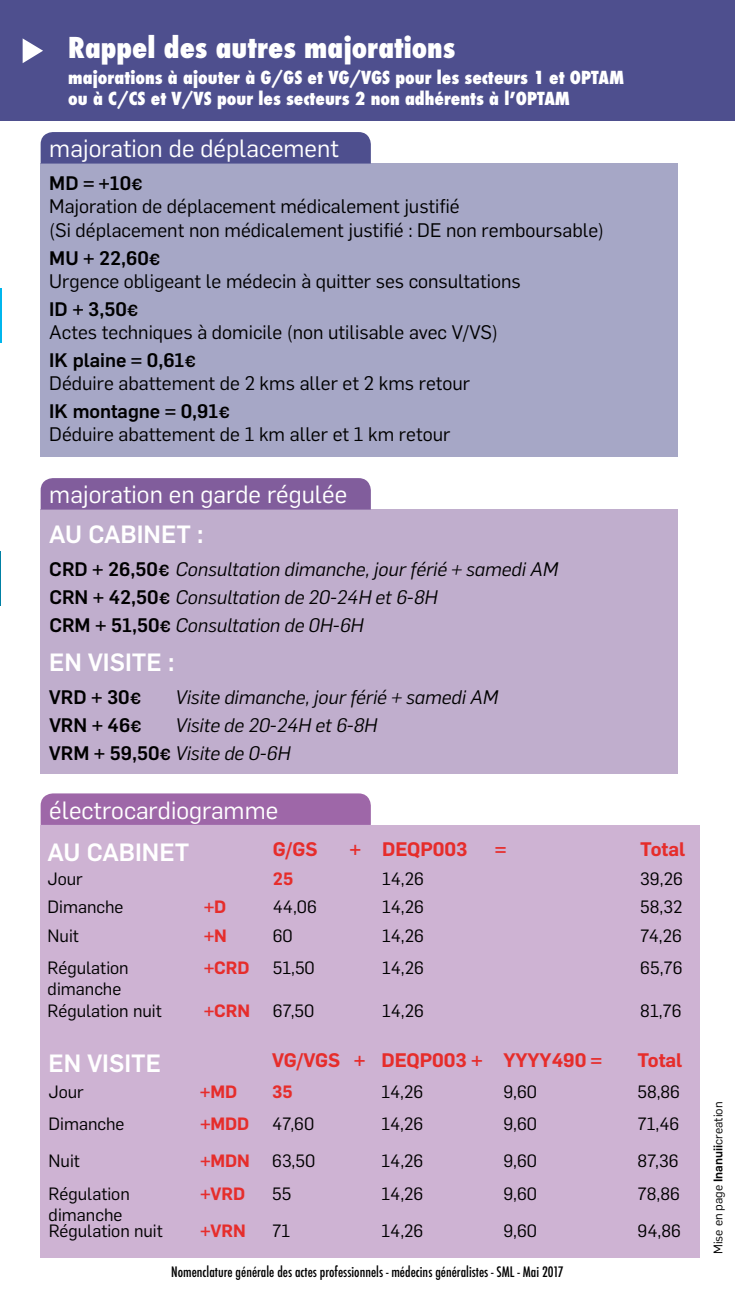
<style>
.page{position:relative;width:735px;height:1290px;background:#fff}
.page>*{position:absolute;margin:0;border:0;box-sizing:border-box;transform-origin:0 0}
.t1{font:800 condensed 28px "Futura";color:#fff}
.t2{font:24.5px "Flama";color:#fff}
.t3{font:500 24.5px "Flama";color:#fff}
.t4{font:19.25px/23.1px "Flama";color:#000}
.t5{font:italic 19.25px/28px "Flama";color:#000}
.t6{font:600 19.25px "Flama";color:#e62d2b}
.t7{font:500 19.25px "Flama";color:#000}
.t8{font:17.5px/21px "Flama";color:#000}
.t9{font:800 condensed 17.5px/21px "Futura";color:#fff}
.t10{font:600 17.5px "Flama";color:#e62d2b}
.t11{font:500 condensed 14px "Futura";color:#000}
.t12{font:12.25px "Flama";color:#000}
.s1{font-weight:500}
.s2{font-weight:500;font-size:15.75px}
.s3{font-weight:500;font-style:normal}
.s4{font-weight:500;font-style:normal;font-size:15.75px}
.s5{font-size:15.75px}
</style>
<div class="page">
<hr style="left:0;top:288px;width:1px;height:54px;background:#00b6ed">
<hr style="left:0;top:552px;width:1px;height:54px;background:#0080a4">
<div style="left:0;top:0;width:734px;height:121px;background:#4e4f8e"></div>
<svg style="left:23px;top:38px;width:20px;height:25px"></svg>
<div style="left:41px;top:164px;width:637px;height:293px;background:#a6a7c6"></div>
<div style="left:41px;top:132px;width:329px;height:32px;background:#4e4f8e"></div>
<div style="left:41px;top:510px;width:637px;height:264px;background:#c0aecd"></div>
<div style="left:41px;top:478px;width:329px;height:32px;background:#815d9c"></div>
<div style="left:41px;top:825px;width:658px;height:433px;background:#ceb3d3"></div>
<div style="left:41px;top:793px;width:329px;height:32px;background:#9e67a8"></div>
<h1 class="t1" style="left:68px;top:28px;width:388px">Rappel des autres majorations</h1>
<p class="t9" style="left:68px;top:67px;width:557px">majorations à ajouter à G/GS et VG/VGS pour les secteurs 1 et OPTAM ou à C/CS et V/VS pour les secteurs 2 non adhérents à l’OPTAM</p>
<p class="t2" style="left:49px;top:132px;width:291px">majoration de déplacement</p>
<p class="t4" style="left:49px;top:171px;width:556px"><span class="s1">MD = +10</span><span class="s2">€<br></span>Majoration de déplacement médicalement justifié<br>(Si déplacement non médicalement justifié : DE non remboursable)</p>
<p class="t4" style="left:49px;top:245px;width:472px"><span class="s1">MU + 22,60</span><span class="s2">€<br></span>Urgence obligeant le médecin à quitter ses consultations</p>
<p class="t4" style="left:49px;top:296px;width:450px"><span class="s1">ID + 3,50</span><span class="s2">€<br></span>Actes techniques à domicile (non utilisable avec V/VS)</p>
<p class="t4" style="left:49px;top:347px;width:422px"><span class="s1">IK plaine = 0,61</span><span class="s2">€<br></span>Déduire abattement de 2 kms aller et 2 kms retour</p>
<p class="t4" style="left:49px;top:398px;width:402px"><span class="s1">IK montagne = 0,91</span><span class="s2">€<br></span>Déduire abattement de 1 km aller et 1 km retour</p>
<p class="t2" style="left:49px;top:478px;width:299px">majoration en garde régulée</p>
<p class="t3" style="left:49px;top:516px;width:156px">AU CABINET :</p>
<p class="t5" style="left:49px;top:554px;width:510px"><span class="s3">CRD + 26,50</span><span class="s4">€</span> Consultation dimanche, jour férié + samedi AM<br><span class="s3">CRN + 42,50</span><span class="s4">€</span> Consultation de 20-24H et 6-8H<br><span class="s3">CRM + 51,50</span><span class="s4">€</span> Consultation de 0H-6H</p>
<p class="t3" style="left:49px;top:645px;width:126px">EN VISITE :</p>
<p class="t7" style="left:49px;top:683px;width:93px">VRD + 30<span class="s5">€</span></p>
<p class="t5" style="left:175px;top:682px;width:324px">Visite dimanche, jour férié + samedi AM</p>
<p class="t7" style="left:49px;top:711px;width:94px">VRN + 46<span class="s5">€</span></p>
<p class="t5" style="left:49px;top:710px;width:329px;text-indent:126px">Visite de 20-24H et 6-8H<br><span class="s3">VRM + 59,50</span><span class="s4">€</span> Visite de 0-6H</p>
<p class="t2" style="left:49px;top:793px;width:230px">électrocardiogramme</p>
<p class="t3" style="left:48px;top:834px;width:143px">AU CABINET</p>
<p class="t6" style="left:273px;top:835px;width:46px">G/GS</p>
<p class="t6" style="left:349px;top:835px;width:119px">+ DEQP003</p>
<p class="t6" style="left:495px;top:835px;width:13px">=</p>
<p class="t6" style="left:640px;top:835px;width:46px">Total</p>
<p class="t8" style="left:48px;top:867px;width:37px">Jour</p>
<p class="t10" style="left:273px;top:866px;width:22px">25</p>
<p class="t8" style="left:382px;top:867px;width:43px">14,26</p>
<p class="t8" style="left:640px;top:867px;width:44px">39,26</p>
<p class="t8" style="left:48px;top:895px;width:77px">Dimanche</p>
<p class="t10" style="left:204px;top:894px;width:24px">+D</p>
<p class="t8" style="left:273px;top:895px;width:46px">44,06</p>
<p class="t8" style="left:382px;top:895px;width:43px">14,26</p>
<p class="t8" style="left:640px;top:895px;width:44px">58,32</p>
<p class="t8" style="left:48px;top:924px;width:33px">Nuit</p>
<p class="t10" style="left:204px;top:923px;width:24px">+N</p>
<p class="t8" style="left:273px;top:924px;width:22px">60</p>
<p class="t8" style="left:382px;top:924px;width:43px">14,26</p>
<p class="t8" style="left:640px;top:924px;width:43px">74,26</p>
<p class="t8" style="left:48px;top:956px;width:83px">Régulation dimanche</p>
<p class="t10" style="left:204px;top:955px;width:47px">+CRD</p>
<p class="t8" style="left:273px;top:956px;width:43px">51,50</p>
<p class="t8" style="left:382px;top:956px;width:43px">14,26</p>
<p class="t8" style="left:640px;top:956px;width:44px">65,76</p>
<p class="t8" style="left:48px;top:999px;width:116px">Régulation nuit</p>
<p class="t10" style="left:204px;top:998px;width:47px">+CRN</p>
<p class="t8" style="left:273px;top:999px;width:43px">67,50</p>
<p class="t8" style="left:382px;top:999px;width:43px">14,26</p>
<p class="t8" style="left:640px;top:999px;width:43px">81,76</p>
<p class="t3" style="left:49px;top:1046px;width:114px">EN VISITE</p>
<p class="t6" style="left:272px;top:1046px;width:331px">VG/VGS + DEQP003 + YYYY490 =</p>
<p class="t6" style="left:637px;top:1046px;width:46px">Total</p>
<p class="t8" style="left:49px;top:1080px;width:37px">Jour</p>
<p class="t10" style="left:200px;top:1079px;width:38px">+MD</p>
<p class="t10" style="left:272px;top:1079px;width:22px">35</p>
<p class="t8" style="left:381px;top:1080px;width:43px">14,26</p>
<p class="t8" style="left:503px;top:1080px;width:35px">9,60</p>
<p class="t8" style="left:637px;top:1080px;width:44px">58,86</p>
<p class="t8" style="left:49px;top:1112px;width:77px">Dimanche</p>
<p class="t10" style="left:200px;top:1111px;width:50px">+MDD</p>
<p class="t8" style="left:272px;top:1112px;width:44px">47,60</p>
<p class="t8" style="left:381px;top:1112px;width:43px">14,26</p>
<p class="t8" style="left:503px;top:1112px;width:35px">9,60</p>
<p class="t8" style="left:637px;top:1112px;width:43px">71,46</p>
<p class="t8" style="left:49px;top:1149px;width:33px">Nuit</p>
<p class="t10" style="left:200px;top:1148px;width:51px">+MDN</p>
<p class="t8" style="left:272px;top:1149px;width:45px">63,50</p>
<p class="t8" style="left:381px;top:1149px;width:43px">14,26</p>
<p class="t8" style="left:503px;top:1149px;width:35px">9,60</p>
<p class="t8" style="left:637px;top:1149px;width:43px">87,36</p>
<p class="t8" style="left:49px;top:1182px;width:83px">Régulation dimanche</p>
<p class="t10" style="left:200px;top:1181px;width:46px">+VRD</p>
<p class="t8" style="left:272px;top:1182px;width:21px">55</p>
<p class="t8" style="left:381px;top:1182px;width:43px">14,26</p>
<p class="t8" style="left:503px;top:1182px;width:35px">9,60</p>
<p class="t8" style="left:637px;top:1182px;width:44px">78,86</p>
<p class="t8" style="left:49px;top:1219px;width:116px">Régulation nuit</p>
<p class="t10" style="left:200px;top:1218px;width:47px">+VRN</p>
<p class="t8" style="left:272px;top:1219px;width:20px">71</p>
<p class="t8" style="left:381px;top:1219px;width:43px">14,26</p>
<p class="t8" style="left:503px;top:1219px;width:35px">9,60</p>
<p class="t8" style="left:637px;top:1219px;width:45px">94,86</p>
<p class="t11" style="left:171px;top:1262px;width:394px">Nomenclature générale des actes professionnels - médecins généralistes - SML - Mai 2017</p>
<p class="t12" style="left:709px;top:1254px;width:154px;rotate:-90deg">Mise en page <span class="s1">Inanuii</span>creation</p>
</div>
